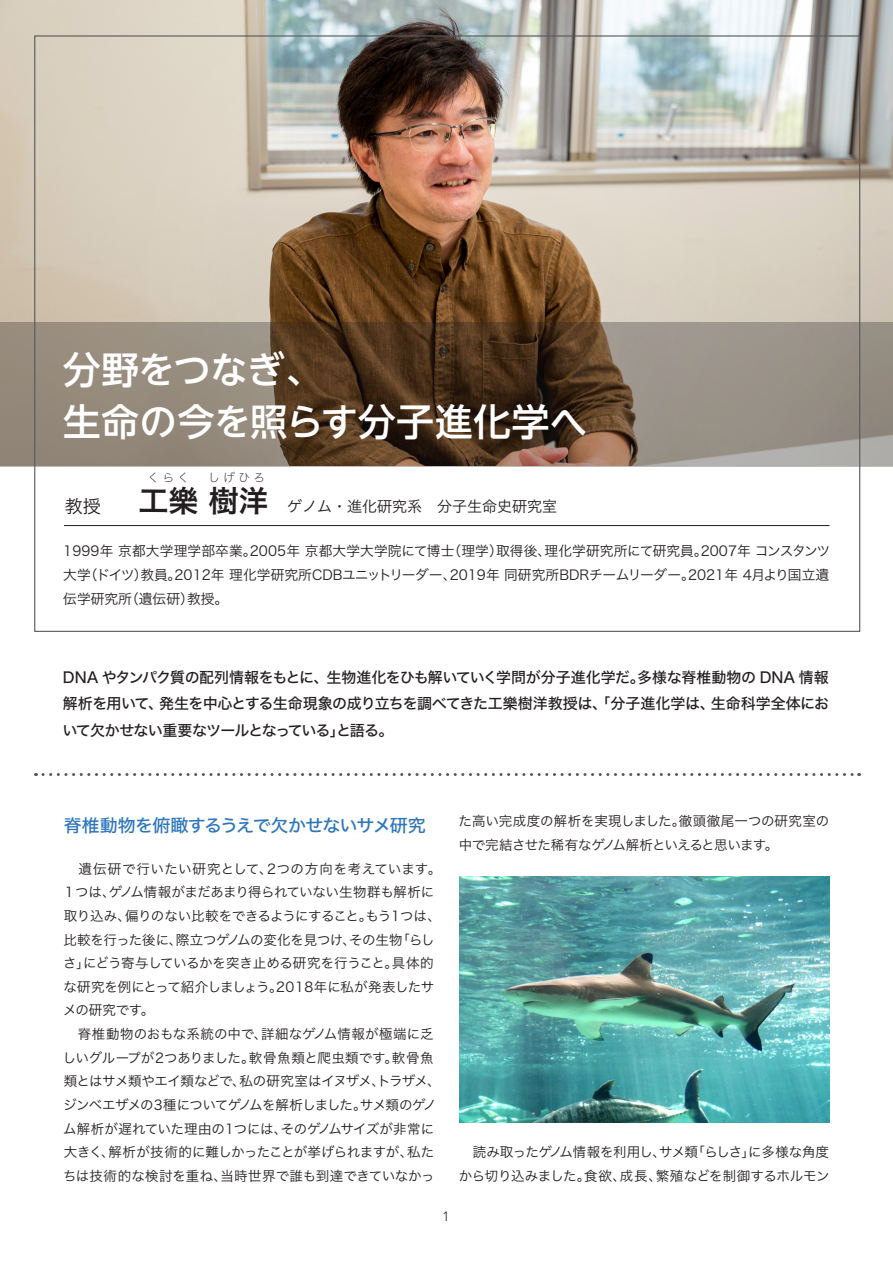
<style>
.page{position:relative;width:893px;height:1263px;background:#fff}
.page>*{position:absolute;margin:0;border:0;box-sizing:border-box;transform-origin:0 0}
.t1{font:500 37.5px/52.5px "UD Shin Go NT Pro";letter-spacing:.005em;color:#fff}
.t2{font:18px "Hira Kaku Pro W3";color:#231f20}
.t3{font:17.7px "Hiragino Sans W5";letter-spacing:-.04em;color:#2e76bc}
.t4{font:15px/26.2px "Hiragino Sans W5";letter-spacing:-.025em;color:#231f20;text-align:justify}
.t5{font:15px "Hira Kaku Pro W3";color:#231f20}
.t6{font:13.8px/24px "Hira Kaku Pro W3";color:#231f20;text-align:justify}
.t7{font:13.5px/23.7px "Hiragino Sans W3";letter-spacing:-.015em;color:#231f20}
.t8{font:300 13.5px "Avenir";color:#231f20}
.t9{font:12px "Hiragino Sans W1";letter-spacing:.25em;color:#231f20}
.s1{font-family:"Hira Kaku Pro W6";font-size:30px}
</style>
<div class="page">
<img style="left:459px;top:876px;width:370px;height:247px">
<img style="left:0;top:0;width:893px;height:322px">
<svg style="left:0;top:322px;width:893px;height:145px;background:#7b6c5d"></svg>
<hr style="left:64px;top:525px;width:765px;height:1px;background:#231f20">
<svg style="left:43px;top:773px;width:817px;height:3px"></svg>
<h1 class="t1" style="left:63px;top:342px;width:526px">分野をつなぎ、<br>生命の今を照らす分子進化学へ</h1>
<p class="t9" style="left:147px;top:467px;width:43px">くらく</p>
<p class="t9" style="left:208px;top:467px;width:58px">しげひろ</p>
<h2 class="t2" style="left:65px;top:490px;width:38px">教授</h2>
<p class="t5" style="left:138px;top:493px;width:420px"><span class="s1">工樂 樹洋</span> ゲノム・進化研究系　分子生命史研究室</p>
<p class="t6" style="left:63px;top:538px;width:768px">1999年 京都大学理学部卒業。2005年 京都大学大学院にて博士（理学）取得後、理化学研究所にて研究員。2007年 コンスタンツ大学（ドイツ）教員。2012年 理化学研究所CDBユニットリーダー、2019年 同研究所BDRチームリーダー。2021年 4月より国立遺伝学研究所（遺伝研）教授。</p>
<p class="t4" style="left:62px;top:663px;width:768px">DNA やタンパク質の配列情報をもとに、生物進化をひも解いていく学問が分子進化学だ。多様な脊椎動物の DNA 情報解析を用いて、発生を中心とする生命現象の成り立ちを調べてきた工樂樹洋教授は、「分子進化学は、生命科学全体において欠かせない重要なツールとなっている」と語る。</p>
<h3 class="t3" style="left:64px;top:809px;width:364px">脊椎動物を俯瞰するうえで欠かせないサメ研究</h3>
<p class="t7" style="left:459px;top:808px;width:372px">た高い完成度の解析を実現しました。徹頭徹尾一つの研究室の中で完結させた稀有なゲノム解析といえると思います。</p>
<p class="t7" style="left:63px;top:856px;width:380px">　遺伝研で行いたい研究として、2つの方向を考えています。<br>１つは、ゲノム情報がまだあまり得られていない生物群も解析に取り込み、偏りのない比較をできるようにすること。もう1つは、比較を行った後に、際立つゲノムの変化を見つけ、その生物「らしさ」にどう寄与しているかを突き止める研究を行うこと。具体的な研究を例にとって紹介しましょう。2018年に私が発表したサメの研究です。<br>　脊椎動物のおもな系統の中で、詳細なゲノム情報が極端に乏しいグループが2つありました。軟骨魚類と爬虫類です。軟骨魚類とはサメ類やエイ類などで、私の研究室はイヌザメ、トラザメ、ジンベエザメの3種についてゲノムを解析しました。サメ類のゲノム解析が遅れていた理由の1つには、そのゲノムサイズが非常に大きく、解析が技術的に難しかったことが挙げられますが、私たちは技術的な検討を重ね、当時世界で誰も到達できていなかっ</p>
<p class="t8" style="left:442px;top:1208px;width:9px">1</p>
<p class="t7" style="left:459px;top:1139px;width:372px">　読み取ったゲノム情報を利用し、サメ類「らしさ」に多様な角度から切り込みました。食欲、成長、繁殖などを制御するホルモン</p>
</div>
